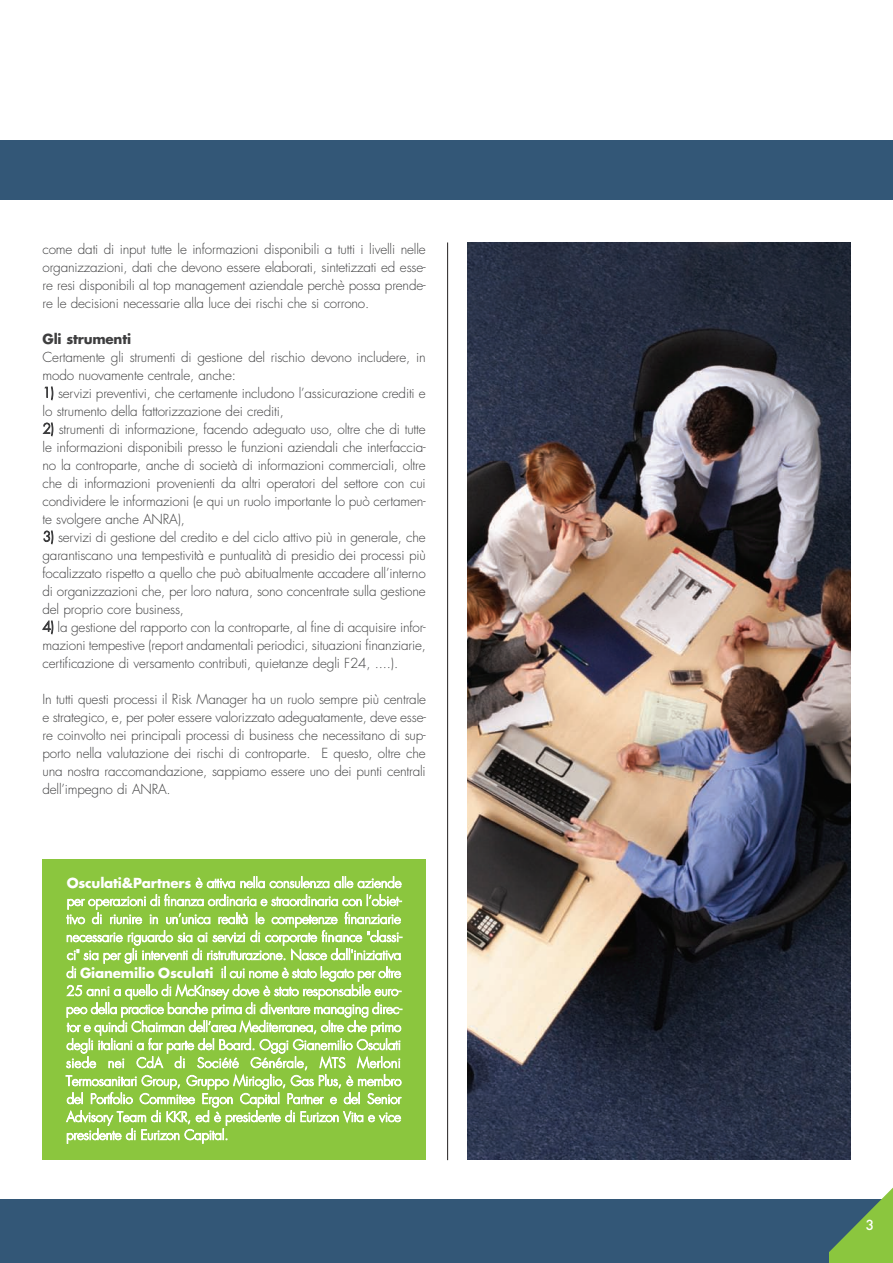
<style>
.page{position:relative;width:893px;height:1263px;background:#fff}
.page>*{position:absolute;margin:0;border:0;box-sizing:border-box;transform-origin:0 0}
.t1{font:300 13.5px/18px "Futura";letter-spacing:-.015em;color:#3e3e3f;text-align:justify}
.t2{font:300 13.5px/18px "Futura";letter-spacing:-.015em;color:#fff;text-align:justify}
.t3{font:700 13.5px "Futura";letter-spacing:-.015em;color:#3e3e3f}
.t4{font:500 13.5px "Futura";color:#fff}
.s1{font-weight:700}
</style>
<div class="page">
<div style="left:43px;top:859px;width:383px;height:301px;background:#8bc63e"></div>
<div style="left:0;top:1199px;width:893px;height:64px;background:#335777"></div>
<div style="left:0;top:140px;width:893px;height:60px;background:#335777"></div>
<svg style="left:829px;top:1187px;width:64px;height:76px"></svg>
<hr style="left:447px;top:242px;width:1px;height:918px;background:#231f20">
<img style="left:467px;top:242px;width:383px;height:918px">
<p class="t1" style="left:43px;top:241px;width:385px">come dati di input tutte le informazioni disponibili a tutti i livelli nelle organizzazioni, dati che devono essere elaborati, sintetizzati ed esse&shy;re resi disponibili al top management aziendale perchè possa prende&shy;re le decisioni necessarie alla luce dei rischi che si corrono.</p>
<p class="t3" style="left:43px;top:332px;width:90px">Gli strumenti</p>
<p class="t1" style="left:43px;top:349px;width:385px">Certamente gli strumenti di gestione del rischio devono includere, in modo nuovamente centrale, anche:</p>
<p class="t1" style="left:43px;top:385px;width:385px">1) servizi preventivi, che certamente includono l’assicurazione crediti e lo strumento della fattorizzazione dei crediti,</p>
<p class="t1" style="left:43px;top:421px;width:385px">2) strumenti di informazione, facendo adeguato uso, oltre che di tutte le informazioni disponibili presso le funzioni aziendali che interfaccia&shy;no la controparte, anche di società di informazioni commerciali, oltre che di informazioni provenienti da altri operatori del settore con cui condividere le informazioni (e qui un ruolo importante lo può certamen&shy;te svolgere anche ANRA),</p>
<p class="t1" style="left:43px;top:529px;width:385px">3) servizi di gestione del credito e del ciclo attivo più in generale, che garantiscano una tempestività e puntualità di presidio dei processi più focalizzato rispetto a quello che può abitualmente accadere all’interno di organizzazioni che, per loro natura, sono concentrate sulla gestione del proprio core business,</p>
<p class="t1" style="left:43px;top:619px;width:385px">4) la gestione del rapporto con la controparte, al fine di acquisire infor&shy;mazioni tempestive (report andamentali periodici, situazioni finanziarie, certificazione di versamento contributi, quietanze degli F24, ....).</p>
<p class="t1" style="left:43px;top:691px;width:385px">In tutti questi processi il Risk Manager ha un ruolo sempre più centrale e strategico, e, per poter essere valorizzato adeguatamente, deve esse&shy;re coinvolto nei principali processi di business che necessitano di sup&shy;porto nella valutazione dei rischi di controparte. E questo, oltre che una nostra raccomandazione, sappiamo essere uno dei punti centrali dell’impegno di ANRA.</p>
<p class="t2" style="left:66px;top:875px;width:338px"><span class="s1">Osculati&amp;Partners</span> è attiva nella consulenza alle aziende per operazioni di finanza ordinaria e straordinaria con l’obiet&shy;tivo di riunire in un’unica realtà le competenze finanziarie necessarie riguardo sia ai servizi di corporate finance "classi&shy;ci" sia per gli interventi di ristrutturazione. Nasce dall'iniziativa di <span class="s1">Gianemilio Osculati</span> il cui nome è stato legato per oltre 25 anni a quello di McKinsey dove è stato responsabile euro&shy;peo della practice banche prima di diventare managing direc&shy;tor e quindi Chairman dell’area Mediterranea, oltre che primo degli italiani a far parte del Board. Oggi Gianemilio Osculati siede nei CdA di Société Générale, MTS Merloni Termosanitari Group, Gruppo Mirioglio, Gas Plus, è membro del Portfolio Commitee Ergon Capital Partner e del Senior Advisory Team di KKR, ed è presidente di Eurizon Vita e vice presidente di Eurizon Capital.</p>
<p class="t4" style="left:866px;top:1218px;width:10px">3</p>
</div>
